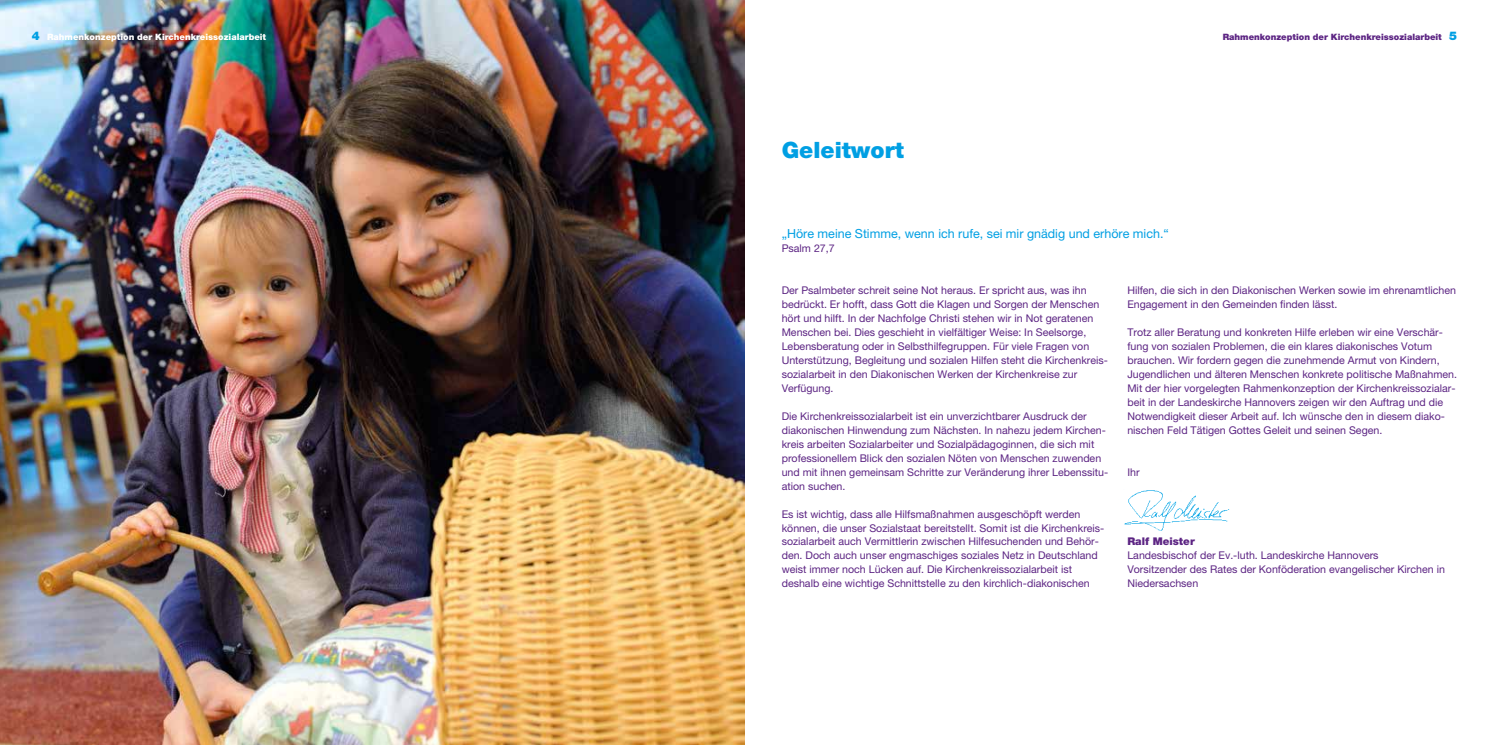
<style>
.page{position:relative;width:1489px;height:745px;background:#fff}
.page>*{position:absolute;margin:0;border:0;box-sizing:border-box;transform-origin:0 0}
.t1{font:900 22.5px "Helvetica Neue LT Pro";color:#009fe3}
.t2{font:12.5px "Helvetica Neue LT Pro";color:#009fe3}
.t3{font:10.62px/14px "Helvetica Neue LT Pro";color:#5c2483}
.t4{font:900 10.62px "Helvetica Neue LT Pro";color:#5c2483}
.t5{font:900 8.75px "Helvetica Neue LT Pro";color:#fff}
.t6{font:900 8.75px "Helvetica Neue LT Pro";color:#5c2483}
.s1{font-size:11.88px;color:#009fe3}
</style>
<div class="page">
<img style="left:0;top:0;width:744px;height:744px">
<img style="left:1124px;top:490px;width:106px;height:41px">
<p class="t5" style="left:32px;top:32px;width:236px"><span class="s1">4</span> Rahmenkonzeption der Kirchenkreissozialarbeit</p>
<p class="t6" style="left:1222px;top:32px;width:236px">Rahmenkonzeption der Kirchenkreissozialarbeit <span class="s1">5</span></p>
<h1 class="t1" style="left:781px;top:136px;width:124px">Geleitwort</h1>
<p class="t2" style="left:781px;top:226px;width:388px">„Höre meine Stimme, wenn ich rufe, sei mir gnädig und erhöre mich.“</p>
<p class="t3" style="left:781px;top:241px;width:54px">Psalm 27,7</p>
<p class="t3" style="left:781px;top:283px;width:328px">Der Psalmbeter schreit seine Not heraus. Er spricht aus, was ihn bedrückt. Er hofft, dass Gott die Klagen und Sorgen der Menschen hört und hilft. In der Nachfolge Christi stehen wir in Not geratenen Menschen bei. Dies geschieht in vielfältiger Weise: In Seelsorge, Lebensberatung oder in Selbsthilfegruppen. Für viele Fragen von Unterstützung, Begleitung und sozialen Hilfen steht die Kirchenkreis&shy;sozialarbeit in den Diakonischen Werken der Kirchenkreise zur Verfügung.</p>
<p class="t3" style="left:781px;top:408px;width:328px">Die Kirchenkreissozialarbeit ist ein unverzichtbarer Ausdruck der diakonischen Hinwendung zum Nächsten. In nahezu jedem Kirchen&shy;kreis arbeiten Sozialarbeiter und Sozialpädagoginnen, die sich mit professionellem Blick den sozialen Nöten von Menschen zuwenden und mit ihnen gemeinsam Schritte zur Veränderung ihrer Lebenssitu&shy;ation suchen.</p>
<p class="t3" style="left:781px;top:506px;width:324px">Es ist wichtig, dass alle Hilfsmaßnahmen ausgeschöpft werden können, die unser Sozialstaat bereitstellt. Somit ist die Kirchenkreis&shy;sozialarbeit auch Vermittlerin zwischen Hilfesuchenden und Behör&shy;den. Doch auch unser engmaschiges soziales Netz in Deutschland weist immer noch Lücken auf. Die Kirchenkreissozialarbeit ist deshalb eine wichtige Schnittstelle zu den kirchlich-diakonischen</p>
<p class="t3" style="left:1127px;top:283px;width:330px">Hilfen, die sich in den Diakonischen Werken sowie im ehrenamtlichen<br>Engagement in den Gemeinden finden lässt.</p>
<p class="t3" style="left:1127px;top:325px;width:331px">Trotz aller Beratung und konkreten Hilfe erleben wir eine Verschär&shy;fung von sozialen Problemen, die ein klares diakonisches Votum brauchen. Wir fordern gegen die zunehmende Armut von Kindern, Jugendlichen und älteren Menschen konkrete politische Maßnahmen.<br>Mit der hier vorgelegten Rahmenkonzeption der Kirchenkreissozialar&shy;beit in der Landeskirche Hannovers zeigen wir den Auftrag und die Notwendigkeit dieser Arbeit auf. Ich wünsche den in diesem diako&shy;nischen Feld Tätigen Gottes Geleit und seinen Segen.</p>
<p class="t3" style="left:1127px;top:464px;width:14px">Ihr</p>
<p class="t4" style="left:1127px;top:535px;width:69px">Ralf Meister</p>
<p class="t3" style="left:1127px;top:548px;width:319px">Landesbischof der Ev.-luth. Landeskirche Hannovers<br>Vorsitzender des Rates der Konföderation evangelischer Kirchen in<br>Niedersachsen</p>
</div>
